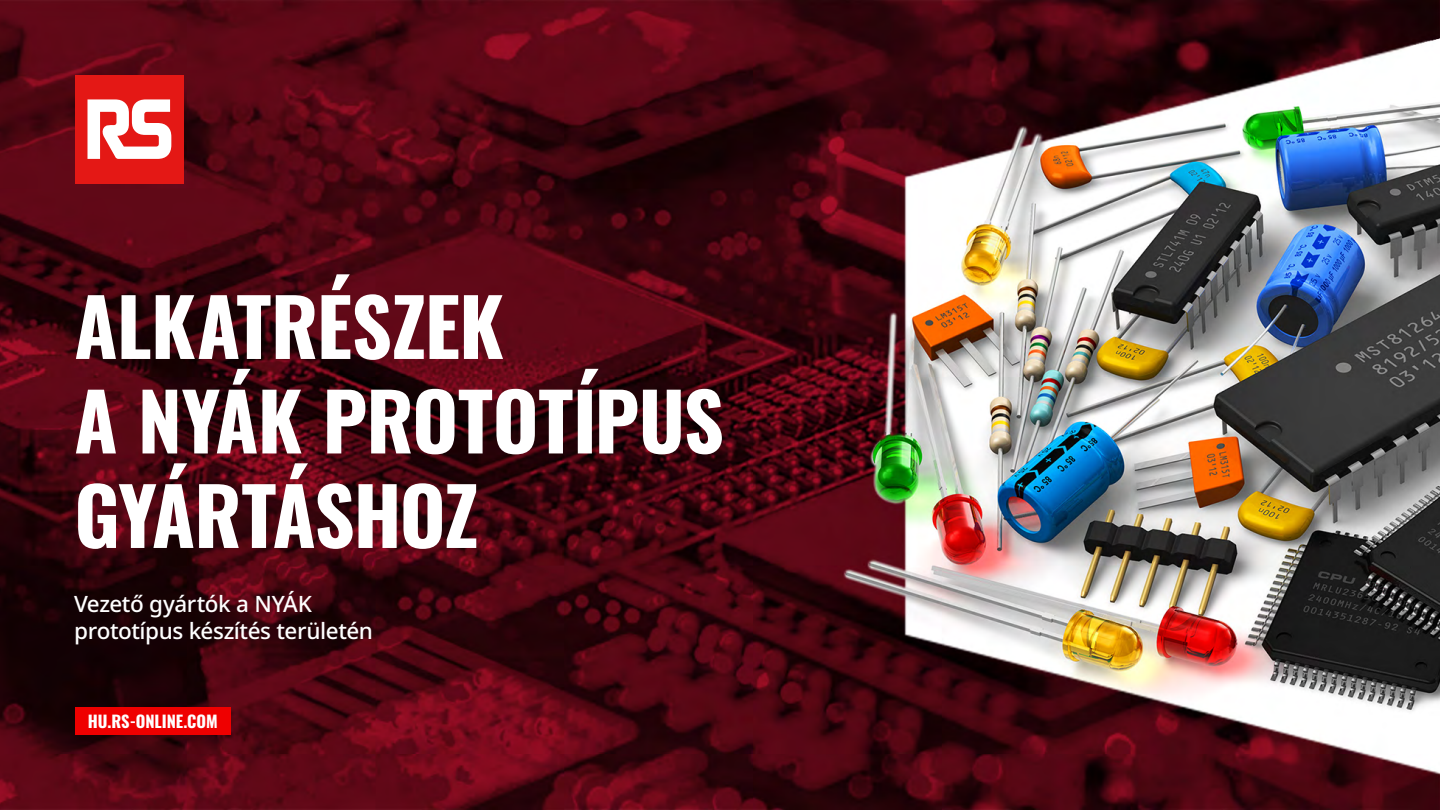
<style>
.page{position:relative;width:1440px;height:810px;background:#fff}
.page>*{position:absolute;margin:0;border:0;box-sizing:border-box;transform-origin:0 0}
.t1{font:700 78.75px/94.5px "Oswald";letter-spacing:-.01em;color:#fff}
.t2{font:500 22.5px/27px "Noto Sans";letter-spacing:-.02em;color:#fff}
.t3{font:700 16.5px "Oswald";letter-spacing:-.01em;color:#fff}
</style>
<div class="page">
<img style="left:0;top:0;width:1440px;height:810px">
<div style="left:75px;top:75px;width:109px;height:109px;background:#e41815"></div>
<svg style="left:88px;top:99px;width:83px;height:60px"></svg>
<div style="left:75px;top:708px;width:156px;height:27px;background:#ef0000"></div>
<h1 class="t1" style="left:74px;top:285px;width:651px">ALKATRÉSZEK<br>A NYÁK PROTOTÍPUS<br>GYÁRTÁSHOZ</h1>
<p class="t2" style="left:74px;top:591px;width:300px">Vezető gyártók a NYÁK prototípus készítés területén</p>
<p class="t3" style="left:88px;top:713px;width:131px">HU.RS-ONLINE.COM</p>
</div>
